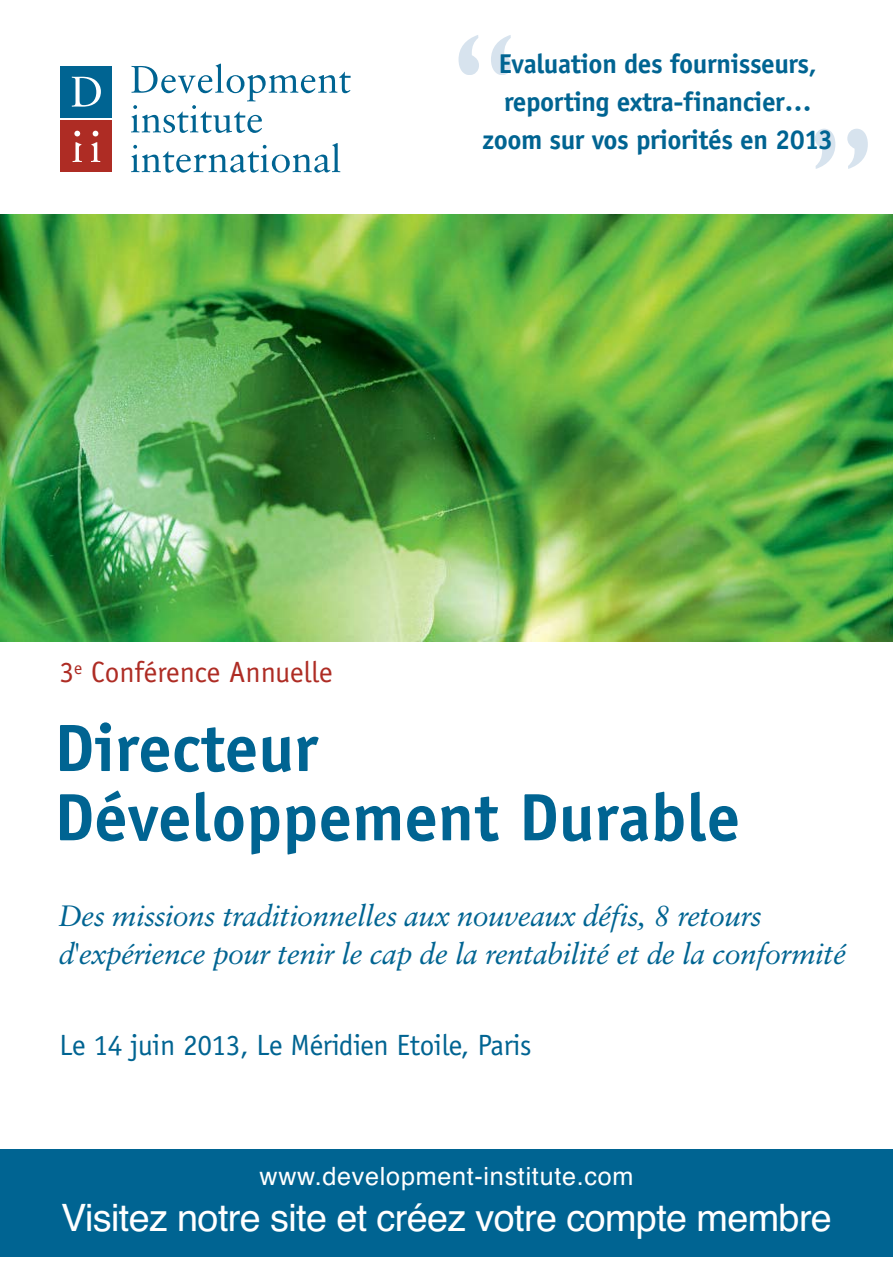
<style>
.page{position:relative;width:893px;height:1263px;background:#fff}
.page>*{position:absolute;margin:0;border:0;box-sizing:border-box;transform-origin:0 0}
.t1{font:700 67.2px/69.3px "Officina Sans";color:#006492}
.t2{font:37.8px "Helvetica";letter-spacing:-.015em;color:#fff}
.t3{font:italic 29.4px/37.8px "Classical Garamond BT";letter-spacing:-.01em;color:#006492}
.t4{font:29.4px "Officina Sans";letter-spacing:-.015em;color:#006492}
.t5{font:29.4px "Officina Sans";color:#ae2c24}
.t6{font:700 27.3px/37.8px "Officina Sans";letter-spacing:-.015em;color:#006492;text-align:center}
.t7{font:25.2px "Helvetica";letter-spacing:.03em;color:#fff}
</style>
<div class="page">
<img style="left:0;top:215px;width:892px;height:426px">
<div style="left:61px;top:66px;width:51px;height:52px;background:#006492"></div>
<svg style="left:72px;top:77px;width:29px;height:30px"></svg>
<div style="left:61px;top:121px;width:51px;height:51px;background:#ae2c24"></div>
<svg style="left:73px;top:142px;width:9px;height:20px"></svg>
<svg style="left:91px;top:142px;width:9px;height:20px"></svg>
<svg style="left:131px;top:64px;width:219px;height:69px"></svg>
<svg style="left:131px;top:143px;width:209px;height:30px"></svg>
<svg style="left:74px;top:131px;width:6px;height:5px"></svg>
<svg style="left:93px;top:131px;width:5px;height:5px"></svg>
<svg style="left:815px;top:129px;width:52px;height:40px"></svg>
<svg style="left:458px;top:35px;width:53px;height:40px"></svg>
<div style="left:0;top:1149px;width:892px;height:107px;background:#006492"></div>
<p class="t6" style="left:482px;top:47px;width:352px">Evaluation des fournisseurs, reporting extra-financier… zoom sur vos priorités en 2013</p>
<p class="t5" style="left:60px;top:661px;width:274px">3<sup>e</sup> Conférence Annuelle</p>
<h1 class="t1" style="left:54px;top:719px;width:687px">Directeur<br>Développement Durable</h1>
<p class="t3" style="left:59px;top:897px;width:788px">Des missions traditionnelles aux nouveaux défis, 8 retours d'expérience pour tenir le cap de la rentabilité et de la conformité</p>
<p class="t4" style="left:59px;top:1034px;width:473px">Le 14 juin 2013, Le Méridien Etoile, Paris</p>
<p class="t7" style="left:259px;top:1167px;width:375px">www.development-institute.com</p>
<p class="t2" style="left:61px;top:1204px;width:772px">Visitez notre site et créez votre compte membre</p>
</div>
